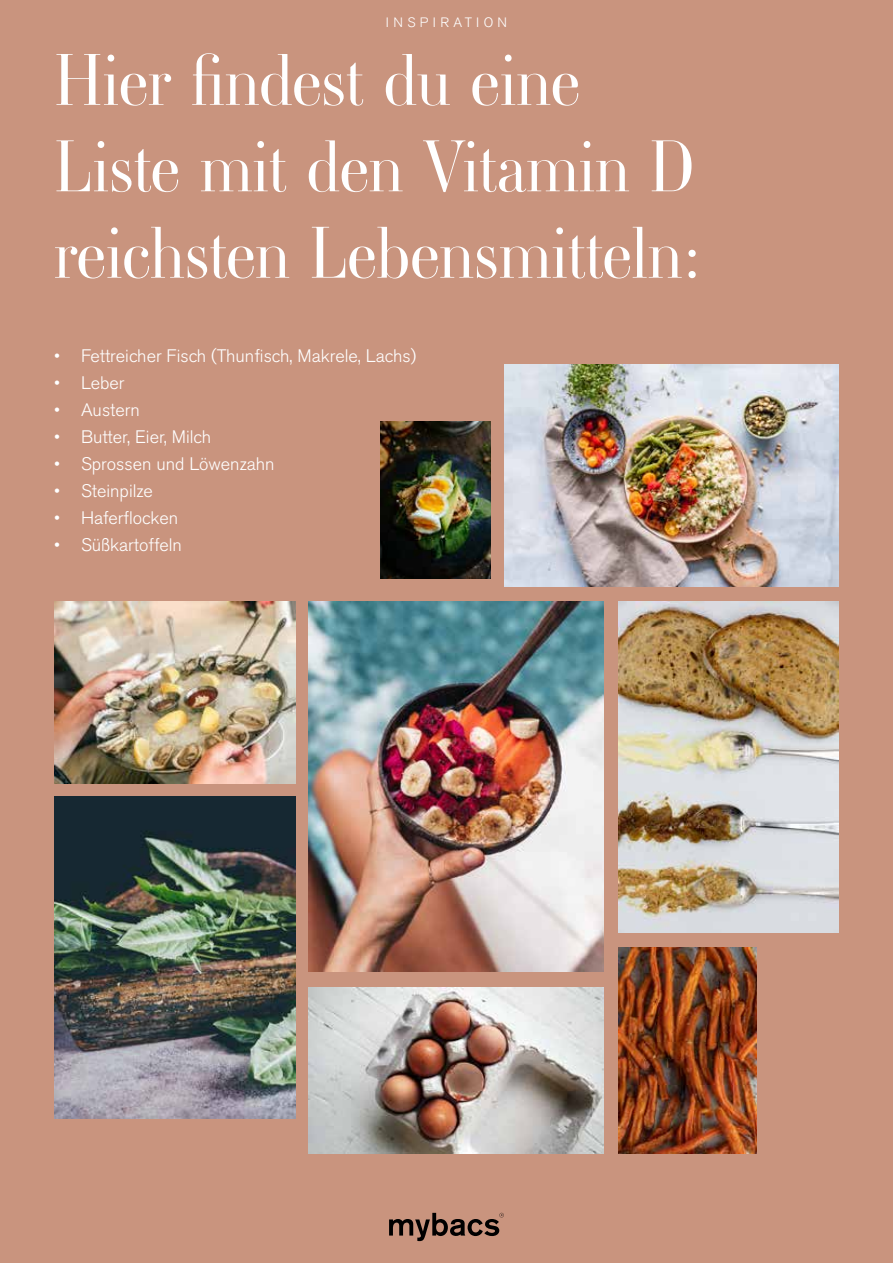
<style>
.page{position:relative;width:893px;height:1263px;background:#c9947e}
.page>*{position:absolute;margin:0;border:0;box-sizing:border-box;transform-origin:0 0}
.t1{font:300 72px/86.4px "Ambroise Std";color:#fff}
.t2{font:300 18px "Akzidenz Grotesk BE";color:#fff}
.t3{font:300 13.5px "Akzidenz Grotesk BE";letter-spacing:.32em;color:#fff}
</style>
<div class="page">
<svg style="left:389px;top:1213px;width:115px;height:28px"></svg>
<img style="left:505px;top:364px;width:334px;height:223px">
<img style="left:54px;top:602px;width:242px;height:181px">
<img style="left:619px;top:602px;width:220px;height:330px">
<img style="left:308px;top:602px;width:296px;height:369px">
<img style="left:381px;top:422px;width:110px;height:156px">
<img style="left:54px;top:796px;width:242px;height:322px">
<img style="left:619px;top:947px;width:137px;height:207px">
<img style="left:308px;top:988px;width:296px;height:166px">
<p class="t3" style="left:386px;top:15px;width:123px">INSPIRATION</p>
<h1 class="t1" style="left:54px;top:37px;width:649px">Hier findest du eine<br>Liste mit den Vitamin D reichsten Lebensmitteln:</h1>
<p class="t2" style="left:54px;top:346px;width:364px">• Fettreicher Fisch (Thunfisch, Makrele, Lachs)</p>
<p class="t2" style="left:54px;top:373px;width:72px">• Leber</p>
<p class="t2" style="left:54px;top:400px;width:87px">• Austern</p>
<p class="t2" style="left:54px;top:427px;width:159px">• Butter, Eier, Milch</p>
<p class="t2" style="left:54px;top:454px;width:222px">• Sprossen und Löwenzahn</p>
<p class="t2" style="left:54px;top:481px;width:100px">• Steinpilze</p>
<p class="t2" style="left:54px;top:508px;width:126px">• Haferflocken</p>
<p class="t2" style="left:54px;top:535px;width:129px">• Süßkartoffeln</p>
</div>
